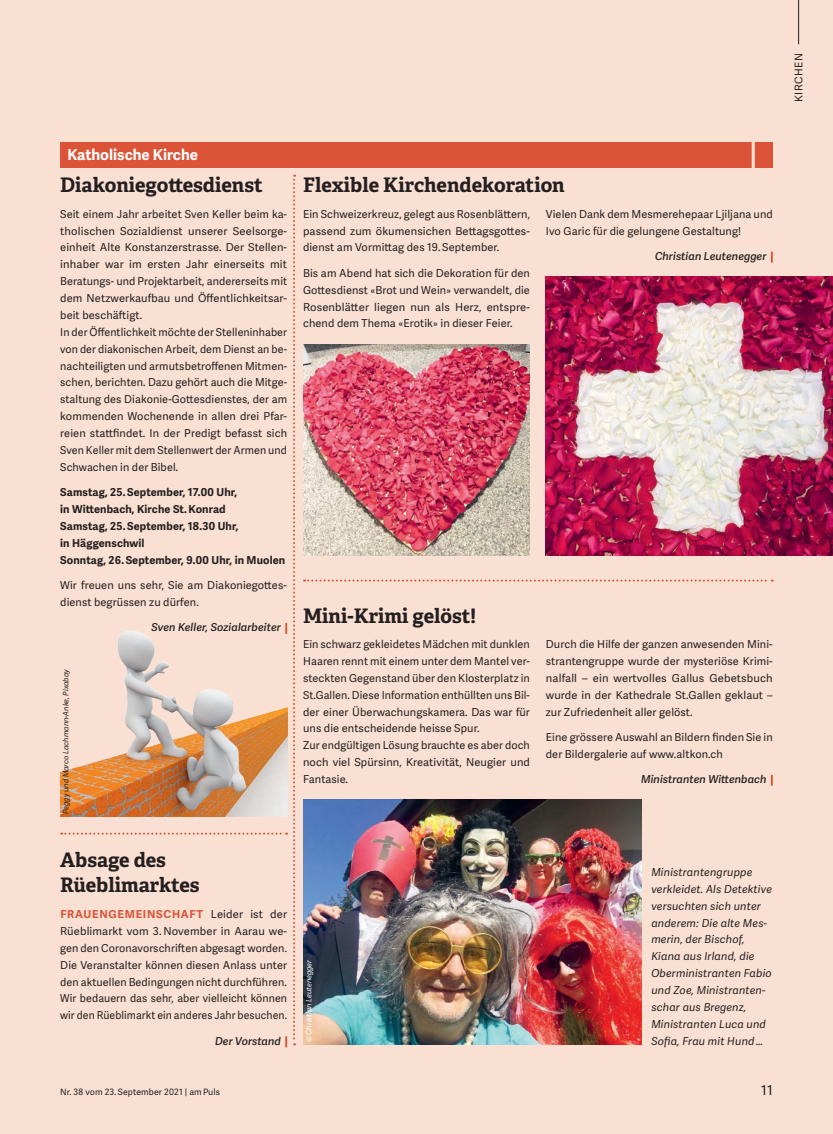
<style>
.page{position:relative;width:833px;height:1134px;background:#fae0d3}
.page>*{position:absolute;margin:0;border:0;box-sizing:border-box;transform-origin:0 0}
.t1{font:700 20px/25px "Adelle";color:#231f20}
.t2{font:700 15px "Adelle Sans";color:#fff}
.t3{font:13.75px "Adelle Sans";color:#231f20}
.t4{font:11px/16.9px "Adelle Sans";letter-spacing:.01em;color:#231f20}
.t5{font:italic 11px/16.9px "Adelle Sans";letter-spacing:.015em;color:#231f20}
.t6{font:700 11px/16.9px "Adelle Sans";letter-spacing:.01em;color:#231f20}
.t7{font:italic 600 11px "Adelle Sans";letter-spacing:.005em;color:#231f20}
.t8{font:10.62px "Adelle Sans";letter-spacing:.05em;color:#231f20}
.t9{font:8.75px "Adelle Sans";letter-spacing:.01em;color:#231f20}
.t10{font:italic 7.5px "Adelle Sans";color:#231f20}
.t11{font:italic 7.5px "Adelle Sans";color:#fff}
.s1{font-weight:700;color:#db5437}
</style>
<div class="page">
<hr style="left:798px;top:0;width:1px;height:44px;background:#231f20">
<div style="left:60px;top:142px;width:712px;height:25px;background:#db5437"></div>
<svg style="left:751px;top:142px;width:4px;height:26px"></svg>
<svg style="left:285px;top:1036px;width:2px;height:11px"></svg>
<svg style="left:61px;top:833px;width:226px;height:2px"></svg>
<svg style="left:304px;top:579px;width:468px;height:2px"></svg>
<svg style="left:293px;top:175px;width:2px;height:870px"></svg>
<img style="left:60px;top:622px;width:227px;height:195px">
<img style="left:303px;top:344px;width:227px;height:211px">
<img style="left:546px;top:277px;width:287px;height:278px">
<img style="left:303px;top:800px;width:338px;height:245px">
<h2 class="t2" style="left:67px;top:146px;width:132px">Katholische Kirche</h2>
<h1 class="t1" style="left:60px;top:173px;width:204px">Diakoniegottesdienst</h1>
<p class="t4" style="left:60px;top:206px;width:228px">Seit einem Jahr arbeitet Sven Keller beim ka&shy;tholischen Sozialdienst unserer Seelsorge&shy;einheit Alte Konstanzerstrasse. Der Stellen&shy;inhaber war im ersten Jahr einerseits mit Beratungs- und Projektarbeit, andererseits mit dem Netzwerkaufbau und Öffentlichkeitsar&shy;beit beschäftigt.<br>In der Öffentlichkeit möchte der Stelleninhaber von der diakonischen Arbeit, dem Dienst an be&shy;nachteiligten und armutsbetroffenen Mitmen&shy;schen, berichten. Dazu gehört auch die Mitge&shy;staltung des Diakonie-Gottesdienstes, der am kommenden Wochenende in allen drei Pfar&shy;reien stattfindet. In der Predigt befasst sich Sven Keller mit dem Stellenwert der Armen und Schwachen in der Bibel.</p>
<p class="t6" style="left:60px;top:484px;width:226px">Samstag, 25. September, 17.00 Uhr,<br>in Wittenbach, Kirche St. Konrad<br>Samstag, 25. September, 18.30 Uhr,<br>in Häggenschwil<br>Sonntag, 26. September, 9.00 Uhr, in Muolen</p>
<p class="t4" style="left:60px;top:577px;width:228px">Wir freuen uns sehr, Sie am Diakoniegottes&shy;dienst begrüssen zu dürfen.</p>
<p class="t7" style="left:152px;top:621px;width:131px">Sven Keller, Sozialarbeiter</p>
<p class="t10" style="left:62px;top:814px;width:147px;rotate:-90deg">Peggy und Marco Lachmann-Anke, Pixabay</p>
<h1 class="t1" style="left:60px;top:848px;width:141px">Absage des<br>Rüeblimarktes</h1>
<p class="t4" style="left:60px;top:906px;width:228px;text-align:justify"><span class="s1">FRAUENGEMEINSCHAFT</span> Leider ist der Rüeblimarkt vom 3. November in Aarau we&shy;gen den Coronavorschriften abgesagt worden.<br>Die Veranstalter können diesen Anlass unter den aktuellen Bedingungen nicht durchführen.<br>Wir bedauern das sehr, aber vielleicht können wir den Rüeblimarkt ein anderes Jahr besuchen.</p>
<p class="t7" style="left:215px;top:1034px;width:67px">Der Vorstand</p>
<h1 class="t1" style="left:303px;top:173px;width:263px">Flexible Kirchendekoration</h1>
<p class="t4" style="left:303px;top:206px;width:228px;text-align:justify">Ein Schweizerkreuz, gelegt aus Rosenblättern, passend zum ökumensichen Bettagsgottes&shy;dienst am Vormittag des 19. September.</p>
<p class="t4" style="left:303px;top:265px;width:228px;text-align:justify">Bis am Abend hat sich die Dekoration für den Gottesdienst «Brot und Wein» verwandelt, die Rosenblätter liegen nun als Herz, entspre&shy;chend dem Thema «Erotik» in dieser Feier.</p>
<p class="t4" style="left:546px;top:206px;width:228px">Vielen Dank dem Mesmerehepaar Ljiljana und<br>Ivo Garic für die gelungene Gestaltung!</p>
<p class="t7" style="left:655px;top:250px;width:113px">Christian Leutenegger</p>
<h1 class="t1" style="left:303px;top:603px;width:175px">Mini-Krimi gelöst!</h1>
<p class="t4" style="left:303px;top:636px;width:228px">Ein schwarz gekleidetes Mädchen mit dunklen Haaren rennt mit einem unter dem Mantel ver&shy;steckten Gegenstand über den Klosterplatz in St.Gallen. Diese Information enthüllten uns Bil&shy;der einer Überwachungskamera. Das war für uns die entscheidende heisse Spur.<br>Zur endgültigen Lösung brauchte es aber doch noch viel Spürsinn, Kreativität, Neugier und Fantasie.</p>
<p class="t4" style="left:546px;top:636px;width:228px;text-align:justify">Durch die Hilfe der ganzen anwesenden Mini&shy;strantengruppe wurde der mysteriöse Krimi&shy;nalfall – ein wertvolles Gallus Gebetsbuch wurde in der Kathedrale St.Gallen geklaut – zur Zufriedenheit aller gelöst.</p>
<p class="t4" style="left:546px;top:729px;width:228px">Eine grössere Auswahl an Bildern finden Sie in der Bildergalerie auf www.altkon.ch</p>
<p class="t7" style="left:641px;top:773px;width:127px">Ministranten Wittenbach</p>
<p class="t11" style="left:304px;top:1042px;width:84px;rotate:-90deg">© Christian Leutenegger</p>
<p class="t5" style="left:651px;top:864px;width:122px">Ministrantengruppe verkleidet. Als Detektive versuchten sich unter anderem: Die alte Mes&shy;merin, der Bischof,<br>Kiana aus Irland, die<br>Oberministranten Fabio und Zoe, Ministranten&shy;schar aus Bregenz,<br>Ministranten Luca und<br>Sofia, Frau mit Hund …</p>
<p class="t9" style="left:60px;top:1087px;width:161px">Nr. 38 vom 23. September 2021 | am Puls</p>
<p class="t3" style="left:761px;top:1082px;width:13px">11</p>
<p class="t8" style="left:792px;top:102px;width:50px;rotate:-90deg">KIRCHEN</p>
</div>
